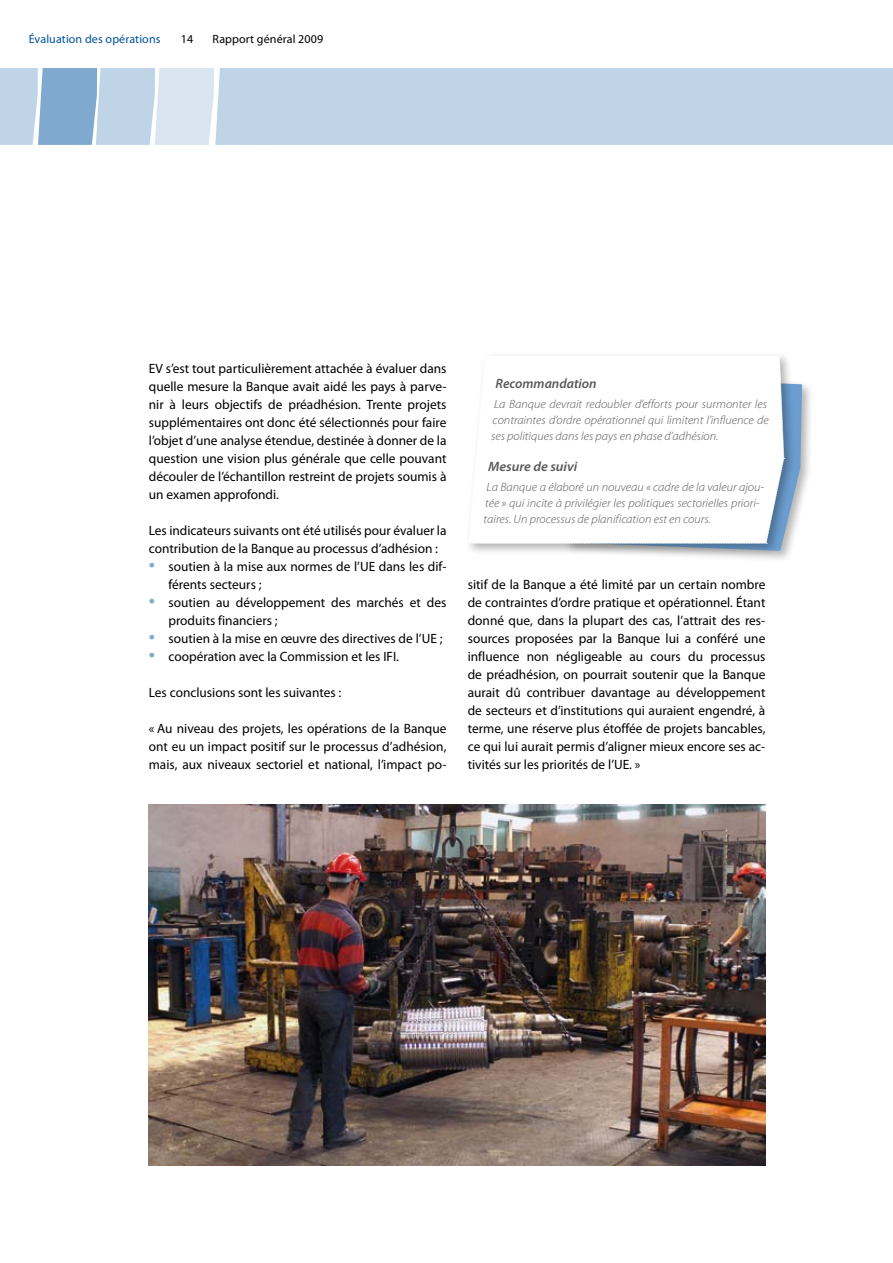
<style>
.page{position:relative;width:893px;height:1263px;background:#fff}
.page>*{position:absolute;margin:0;border:0;box-sizing:border-box;transform-origin:0 0}
.t1{font:13.5px/18px "Myriad Pro";color:#000;text-align:justify}
.t2{font:italic 600 13.5px "Myriad Pro";color:#58585a}
.t3{font:italic 600 13.5px "Myriad Pro";color:#58585a;scale:1.04 1}
.t4{font:italic 300 12px/15.8px "Myriad Pro";color:#58585a;scale:1.04 1}
.t5{font:12px "Myriad Pro";letter-spacing:.01em;color:#00519e}
.t6{font:12px "Myriad Pro";letter-spacing:.01em;color:#000}
.s1{font-size:22.5px;color:#80a9cf}
</style>
<div class="page">
<div style="left:274px;top:68px;width:619px;height:77px;background:#bfd4e7"></div>
<svg style="left:0;top:68px;width:274px;height:77px;background:#bbd1e5"></svg>
<div style="left:562px;top:372px;width:252px;height:191px;background:#000;opacity:.3"></div>
<div style="left:464px;top:352px;width:332px;height:203px;background:#000;opacity:.3"></div>
<svg style="left:468px;top:356px;width:334px;height:195px"></svg>
<img style="left:149px;top:805px;width:616px;height:360px">
<p class="t5" style="left:29px;top:32px;width:133px">Évaluation des opérations</p>
<p class="t6" style="left:181px;top:32px;width:14px">14</p>
<p class="t6" style="left:213px;top:32px;width:112px">Rapport général 2009</p>
<p class="t1" style="left:149px;top:359px;width:299px">EV s’est tout particulièrement attachée à évaluer dans quelle mesure la Banque avait aidé les pays à parve&shy;nir à leurs objectifs de préadhésion. Trente projets supplémentaires ont donc été sélectionnés pour faire l’objet d’une analyse étendue, destinée à donner de la question une vision plus générale que celle pouvant découler de l’échantillon restreint de projets soumis à un examen approfondi.</p>
<p class="t1" style="left:149px;top:521px;width:299px">Les indicateurs suivants ont été utilisés pour évaluer la contribution de la Banque au processus d’adhésion :</p>
<p class="t1" style="left:168px;top:557px;width:280px;text-indent:-20px"><span class="s1">•</span> soutien à la mise aux normes de l’UE dans les dif&shy;férents secteurs ;</p>
<p class="t1" style="left:168px;top:593px;width:279px;text-indent:-20px"><span class="s1">•</span> soutien au développement des marchés et des produits financiers ;</p>
<p class="t1" style="left:149px;top:629px;width:295px"><span class="s1">•</span> soutien à la mise en œuvre des directives de l’UE ;</p>
<p class="t1" style="left:149px;top:647px;width:252px"><span class="s1">•</span> coopération avec la Commission et les IFI.</p>
<p class="t1" style="left:149px;top:683px;width:194px">Les conclusions sont les suivantes :</p>
<p class="t1" style="left:149px;top:719px;width:299px">« Au niveau des projets, les opérations de la Banque ont eu un impact positif sur le processus d’adhésion, mais, aux niveaux sectoriel et national, l’impact po-</p>
<p class="t2" style="left:496px;top:376px;width:103px">Recommandation</p>
<p class="t4" style="left:491px;top:397px;width:268px">La Banque devrait redoubler d’efforts pour surmonter les contraintes d’ordre opérationnel qui limitent l’influence de ses politiques dans les pays en phase d’adhésion.</p>
<p class="t3" style="left:488px;top:459px;width:87px">Mesure de suivi</p>
<p class="t4" style="left:484px;top:480px;width:271px">La Banque a élaboré un nouveau « cadre de la valeur ajou&shy;tée » qui incite à privilégier les politiques sectorielles priori&shy;taires. Un processus de planification est en cours.</p>
<p class="t1" style="left:468px;top:575px;width:299px">sitif de la Banque a été limité par un certain nombre de contraintes d’ordre pratique et opérationnel. Étant donné que, dans la plupart des cas, l’attrait des res&shy;sources proposées par la Banque lui a conféré une influence non négligeable au cours du processus de préadhésion, on pourrait soutenir que la Banque aurait dû contribuer davantage au développement de secteurs et d’institutions qui auraient engendré, à terme, une réserve plus étoffée de projets bancables, ce qui lui aurait permis d’aligner mieux encore ses ac&shy;tivités sur les priorités de l’UE. »</p>
</div>
